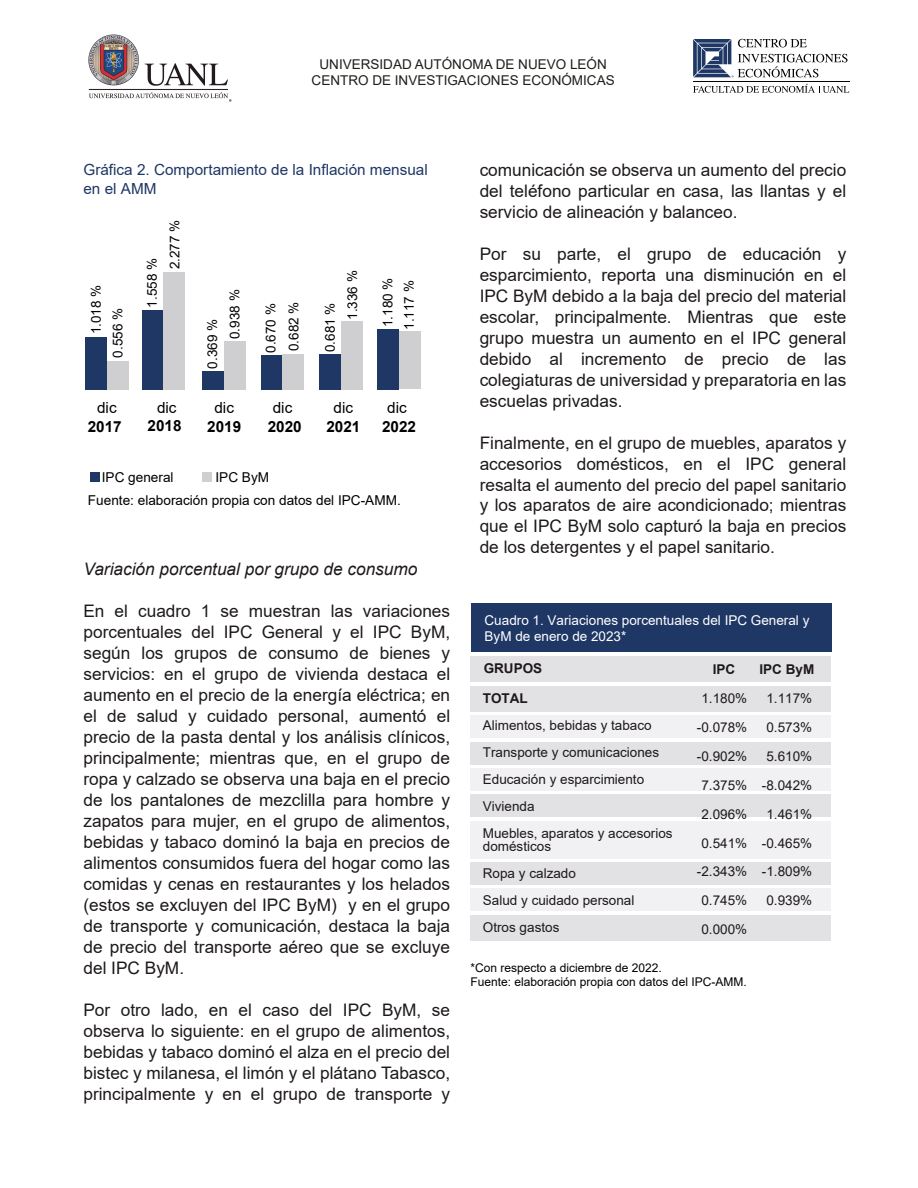
<style>
.page{position:relative;width:918px;height:1188px;background:#fff}
.page>*{position:absolute;margin:0;border:0;box-sizing:border-box;transform-origin:0 0}
.t1{font:17.25px/21px "Arial";color:#1e191a;text-align:justify}
.t2{font:italic 17.25px "Arial";color:#1e191a}
.t3{font:15.3px/18.3px "Arial";color:#1f3765}
.t4{font:700 15.3px "Arial";color:#020101}
.t5{font:15.3px "Arial";color:#020101}
.t6{font:13.65px "Arial";color:#020101}
.t7{font:13.5px/29px "Arial";color:#1e191a}
.t8{font:13.5px/21.6px "Arial";color:#020101}
.t9{font:13.5px/16.2px "Arial";color:#201e1a;text-align:center}
.t10{font:13.5px/16.2px "Arial";color:#fff}
.t11{font:700 13.5px "Arial";color:#1e191a}
.t12{font:12px/14.4px "Arial";color:#020101}
</style>
<div class="page">
<svg style="left:693px;top:39px;width:155px;height:38px"></svg>
<hr style="left:693px;top:81px;width:156px;height:1px;background:#040301">
<svg style="left:693px;top:84px;width:156px;height:9px"></svg>
<img style="left:88px;top:34px;width:144px;height:68px">
<div style="left:202px;top:472px;width:10px;height:10px;background:#cfced1"></div>
<div style="left:90px;top:472px;width:9px;height:10px;background:#1f3765"></div>
<div style="left:85px;top:337px;width:22px;height:53px;background:#1f3765"></div>
<div style="left:107px;top:361px;width:22px;height:29px;background:#cfced1"></div>
<div style="left:142px;top:310px;width:21px;height:80px;background:#1f3765"></div>
<div style="left:163px;top:272px;width:22px;height:118px;background:#cfced1"></div>
<div style="left:202px;top:371px;width:22px;height:19px;background:#1f3765"></div>
<div style="left:224px;top:342px;width:22px;height:48px;background:#cfced1"></div>
<div style="left:261px;top:355px;width:22px;height:34px;background:#1f3765"></div>
<div style="left:283px;top:354px;width:21px;height:35px;background:#cfced1"></div>
<div style="left:319px;top:354px;width:22px;height:35px;background:#1f3765"></div>
<div style="left:341px;top:321px;width:22px;height:68px;background:#cfced1"></div>
<div style="left:399px;top:332px;width:22px;height:57px;background:#cfced1"></div>
<div style="left:377px;top:329px;width:22px;height:60px;background:#1f3765"></div>
<div style="left:471px;top:604px;width:360px;height:48px;background:#1f3765"></div>
<div style="left:471px;top:686px;width:360px;height:26px;background:#e2e1e3"></div>
<div style="left:471px;top:656px;width:360px;height:26px;background:#e2e1e3"></div>
<div style="left:471px;top:715px;width:360px;height:23px;background:#f1f0f2"></div>
<div style="left:471px;top:742px;width:360px;height:22px;background:#e2e1e3"></div>
<div style="left:471px;top:768px;width:360px;height:23px;background:#f1f0f2"></div>
<div style="left:471px;top:794px;width:360px;height:23px;background:#e2e1e3"></div>
<div style="left:471px;top:821px;width:360px;height:38px;background:#f1f0f2"></div>
<div style="left:471px;top:862px;width:360px;height:23px;background:#e2e1e3"></div>
<div style="left:471px;top:889px;width:360px;height:22px;background:#f1f0f2"></div>
<div style="left:471px;top:915px;width:360px;height:26px;background:#e2e1e3"></div>
<p class="t9" style="left:312px;top:56px;width:305px">UNIVERSIDAD AUTÓNOMA DE NUEVO LEÓN<br>CENTRO DE INVESTIGACIONES ECONÓMICAS</p>
<p class="t3" style="left:83px;top:161px;width:346px">Gráfica 2. Comportamiento de la Inflación mensual en el AMM</p>
<p class="t8" style="left:85px;top:358px;width:74px;text-indent:23px;rotate:-90deg">1.018 %<br>0.556 %</p>
<p class="t5" style="left:97px;top:397px;width:21px">dic</p>
<p class="t4" style="left:88px;top:416px;width:36px">2017</p>
<p class="t8" style="left:141px;top:269px;width:51px;line-height:22.5px;text-indent:-38px;rotate:-90deg">1.558 %<br>2.277 %</p>
<p class="t5" style="left:157px;top:397px;width:21px">dic</p>
<p class="t4" style="left:148px;top:415px;width:36px">2018</p>
<p class="t8" style="left:201px;top:339px;width:51px;line-height:22.2px;text-indent:-30px;rotate:-90deg">0.369 %<br>0.938 %</p>
<p class="t5" style="left:214px;top:397px;width:21px">dic</p>
<p class="t4" style="left:207px;top:416px;width:36px">2019</p>
<p class="t8" style="left:260px;top:353px;width:53px;line-height:22.6px;rotate:-90deg">0.670 %<br>0.682 %</p>
<p class="t5" style="left:273px;top:397px;width:21px">dic</p>
<p class="t4" style="left:268px;top:416px;width:36px">2020</p>
<p class="t6" style="left:102px;top:468px;width:73px">IPC general</p>
<p class="t6" style="left:216px;top:468px;width:55px">IPC ByM</p>
<p class="t8" style="left:319px;top:320px;width:51px;line-height:22.4px;text-indent:-32px;rotate:-90deg">0.681 %<br>1.336 %</p>
<p class="t5" style="left:334px;top:397px;width:21px">dic</p>
<p class="t4" style="left:326px;top:416px;width:36px">2021</p>
<p class="t8" style="left:377px;top:330px;width:54px;rotate:-90deg">1.180 %<br>1.117 %</p>
<p class="t5" style="left:387px;top:397px;width:21px">dic</p>
<p class="t4" style="left:382px;top:416px;width:36px">2022</p>
<p class="t6" style="left:88px;top:491px;width:314px">Fuente: elaboración propia con datos del IPC-AMM.</p>
<p class="t2" style="left:83px;top:558px;width:335px">Variación porcentual por grupo de consumo</p>
<p class="t1" style="left:83px;top:601px;width:368px">En el cuadro 1 se muestran las variaciones porcentuales del IPC General y el IPC ByM, según los grupos de consumo de bienes y servicios: en el grupo de vivienda destaca el aumento en el precio de la energía eléctrica; en el de salud y cuidado personal, aumentó el precio de la pasta dental y los análisis clínicos, principalmente; mientras que, en el grupo de ropa y calzado se observa una baja en el precio de los pantalones de mezclilla para hombre y zapatos para mujer, en el grupo de alimentos, bebidas y tabaco dominó la baja en precios de alimentos consumidos fuera del hogar como las comidas y cenas en restaurantes y los helados (estos se excluyen del IPC ByM) y en el grupo de transporte y comunicación, destaca la baja de precio del transporte aéreo que se excluye del IPC ByM.</p>
<p class="t1" style="left:83px;top:999px;width:368px">Por otro lado, en el caso del IPC ByM, se observa lo siguiente: en el grupo de alimentos, bebidas y tabaco dominó el alza en el precio del bistec y milanesa, el limón y el plátano Tabasco, principalmente y en el grupo de transporte y</p>
<p class="t1" style="left:480px;top:159px;width:368px">comunicación se observa un aumento del precio del teléfono particular en casa, las llantas y el servicio de alineación y balanceo.</p>
<p class="t1" style="left:480px;top:243px;width:368px">Por su parte, el grupo de educación y esparcimiento, reporta una disminución en el IPC ByM debido a la baja del precio del material escolar, principalmente. Mientras que este grupo muestra un aumento en el IPC general debido al incremento de precio de las colegiaturas de universidad y preparatoria en las escuelas privadas.</p>
<p class="t1" style="left:480px;top:432px;width:368px">Finalmente, en el grupo de muebles, aparatos y accesorios domésticos, en el IPC general resalta el aumento del precio del papel sanitario y los aparatos de aire acondicionado; mientras que el IPC ByM solo capturó la baja en precios de los detergentes y el papel sanitario.</p>
<p class="t10" style="left:485px;top:612px;width:326px">Cuadro 1. Variaciones porcentuales del IPC General y<br>ByM de enero de 2023*</p>
<p class="t11" style="left:484px;top:659px;width:60px">GRUPOS</p>
<p class="t11" style="left:713px;top:659px;width:24px">IPC</p>
<p class="t11" style="left:760px;top:659px;width:56px">IPC ByM</p>
<p class="t11" style="left:483px;top:689px;width:46px">TOTAL</p>
<p class="t7" style="left:483px;top:711px;width:191px;line-height:27px">Alimentos, bebidas y tabaco<br>Transporte y comunicaciones<br>Educación y esparcimiento<br>Vivienda<br>Muebles, aparatos y accesorios</p>
<p class="t7" style="left:483px;top:833px;width:153px;line-height:27px">domésticos<br>Ropa y calzado<br>Salud y cuidado personal<br>Otros gastos</p>
<p class="t7" style="left:697px;top:684px;width:52px;text-align:center">1.180% -0.078% -0.902%<br>7.375%<br>2.096%<br>0.541% -2.343%<br>0.745%<br>0.000%</p>
<p class="t7" style="left:762px;top:684px;width:52px;text-align:center">1.117%<br>0.573%<br>5.610% -8.042%<br>1.461% -0.465% -1.809%<br>0.939%</p>
<p class="t12" style="left:471px;top:960px;width:278px">*Con respecto a diciembre de 2022.<br>Fuente: elaboración propia con datos del IPC-AMM.</p>
</div>
